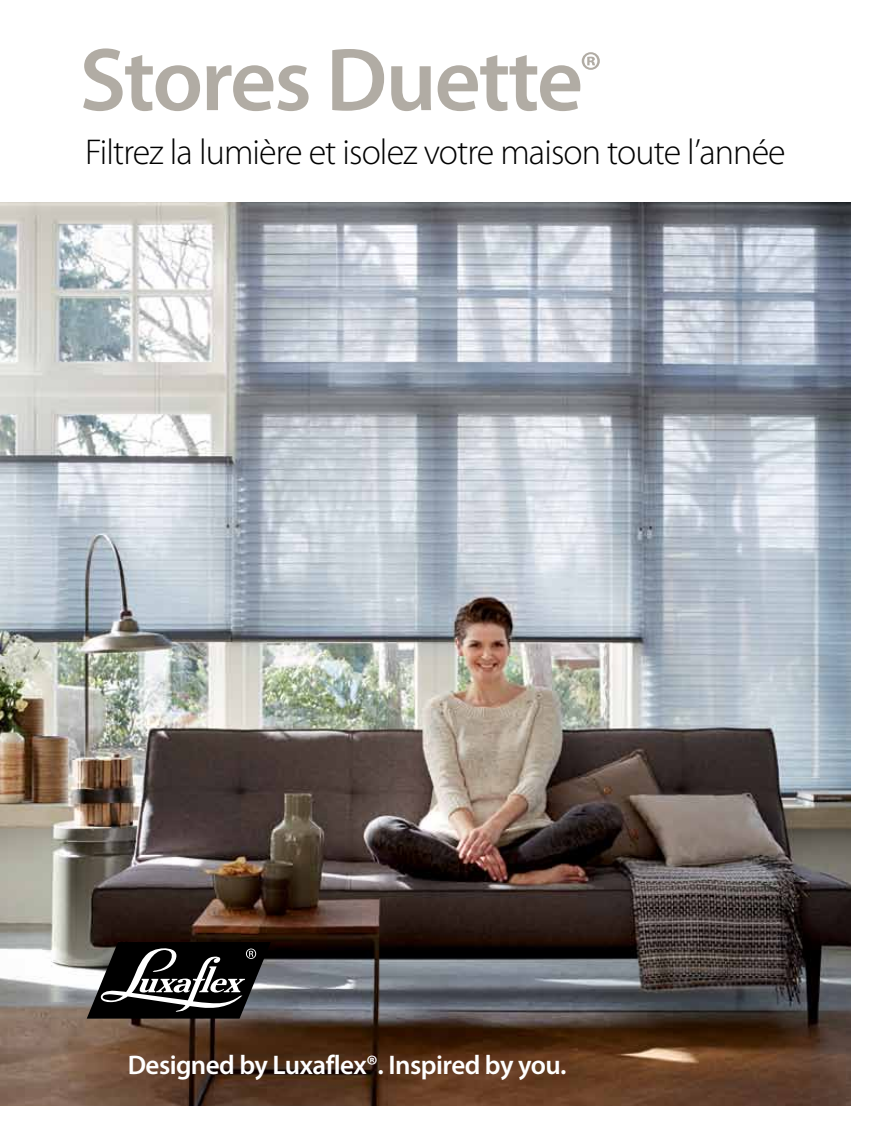
<style>
.page{position:relative;width:892px;height:1147px;background:#fff}
.page>*{position:absolute;margin:0;border:0;box-sizing:border-box;transform-origin:0 0}
.t1{font:600 90px "Myriad Pro";letter-spacing:-.025em;color:#b1aca4}
.t2{font:300 36px "Myriad Pro";letter-spacing:-.025em;color:#000}
.t3{font:600 27px "Myriad Pro";letter-spacing:-.02em;color:#fff}
</style>
<div class="page">
<img style="left:0;top:202px;width:850px;height:904px">
<svg style="left:87px;top:942px;width:184px;height:76px;background:#3e3e3e"></svg>
<h1 class="t1" style="left:79px;top:23px;width:524px">Stores Duette<sup>®</sup></h1>
<p class="t2" style="left:85px;top:130px;width:702px">Filtrez la lumière et isolez votre maison toute l’année</p>
<p class="t3" style="left:128px;top:1048px;width:440px">Designed by Luxaflex®. Inspired by you.</p>
</div>
